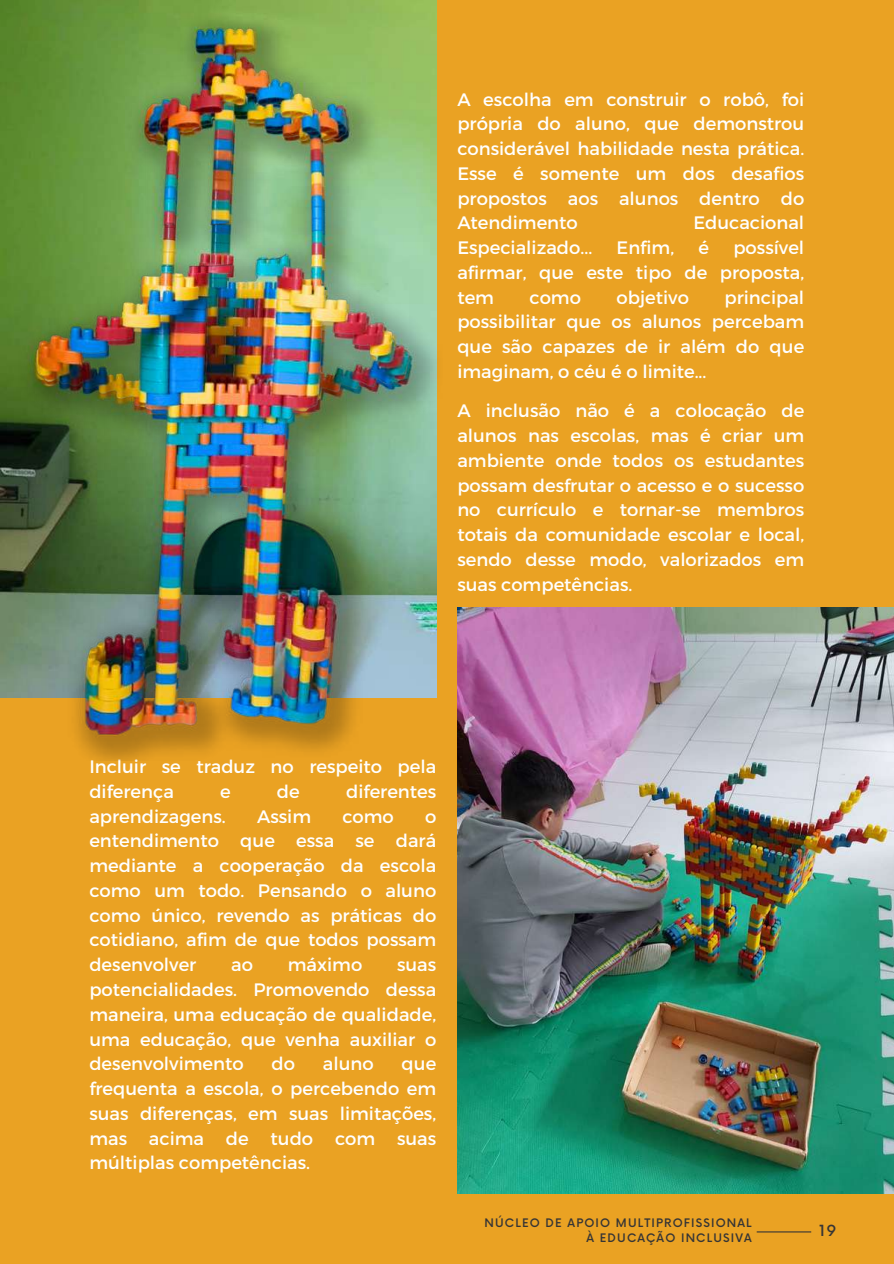
<style>
.page{position:relative;width:894px;height:1264px;background:#fff}
.page>*{position:absolute;margin:0;border:0;box-sizing:border-box;transform-origin:0 0}
.t1{font:18px/24.8px "Montserrat";color:#fff;text-align:justify}
.t2{font:500 15px "Now";color:#363535}
.t3{font:500 11.4px/15.3px "Now";letter-spacing:.1em;color:#363535;text-align:right}
</style>
<div class="page">
<div style="left:0;top:0;width:893px;height:1263px;background:#eaa223"></div>
<img style="left:457px;top:607px;width:436px;height:586px">
<img style="left:0;top:2px;width:479px;height:758px">
<hr style="left:756px;top:1231px;width:55px;height:1px;background:#363535">
<p class="t1" style="left:457px;top:86px;width:348px">A escolha em construir o robô, foi própria do aluno, que demonstrou considerável habilidade nesta prática.<br>Esse é somente um dos desafios propostos aos alunos dentro do Atendimento</p>
<p class="t1" style="left:693px;top:210px;width:112px">Educacional</p>
<p class="t1" style="left:457px;top:234px;width:348px;text-indent:276px">possível afirmar, que este tipo de proposta, tem</p>
<p class="t1" style="left:457px;top:234px;width:136px">Especializado...</p>
<p class="t1" style="left:616px;top:234px;width:59px">Enfim,</p>
<p class="t1" style="left:698px;top:234px;width:12px">é</p>
<p class="t1" style="left:457px;top:284px;width:348px;text-indent:267px">principal possibilitar que os alunos percebam que são capazes de ir além do que imaginam, o céu é o limite...</p>
<p class="t1" style="left:457px;top:397px;width:348px">A inclusão não é a colocação de alunos nas escolas, mas é criar um ambiente onde todos os estudantes possam desfrutar o acesso e o sucesso no currículo e tornar-se membros totais da comunidade escolar e local, sendo desse modo, valorizados em suas competências.</p>
<p class="t1" style="left:529px;top:284px;width:53px">como</p>
<p class="t1" style="left:616px;top:284px;width:74px">objetivo</p>
<p class="t1" style="left:89px;top:753px;width:348px">Incluir se traduz no respeito pela diferença</p>
<p class="t1" style="left:220px;top:778px;width:12px">e</p>
<p class="t1" style="left:277px;top:778px;width:24px">de</p>
<p class="t1" style="left:346px;top:778px;width:92px">diferentes</p>
<p class="t1" style="left:89px;top:803px;width:138px">aprendizagens.</p>
<p class="t1" style="left:257px;top:803px;width:56px">Assim</p>
<p class="t1" style="left:342px;top:803px;width:53px">como</p>
<p class="t1" style="left:89px;top:803px;width:348px;text-indent:335px">o entendimento que essa se dará mediante a cooperação da escola como um todo. Pensando o aluno como único, revendo as práticas do cotidiano, afim de que todos possam desenvolver</p>
<p class="t1" style="left:231px;top:951px;width:23px">ao</p>
<p class="t1" style="left:288px;top:951px;width:76px">máximo</p>
<p class="t1" style="left:89px;top:951px;width:348px;text-indent:307px">suas potencialidades. Promovendo dessa maneira, uma educação de qualidade, uma educação, que venha auxiliar o desenvolvimento</p>
<p class="t1" style="left:271px;top:1050px;width:25px">do</p>
<p class="t1" style="left:323px;top:1050px;width:52px">aluno</p>
<p class="t1" style="left:89px;top:1050px;width:348px;text-indent:312px">que frequenta a escola, o percebendo em suas diferenças, em suas limitações, mas acima de tudo com suas múltiplas competências.</p>
<p class="t3" style="left:484px;top:1215px;width:268px">NÚCLEO DE APOIO MULTIPROFISSIONAL<br>À EDUCAÇÃO INCLUSIVA</p>
<p class="t2" style="left:818px;top:1222px;width:19px">19</p>
</div>
